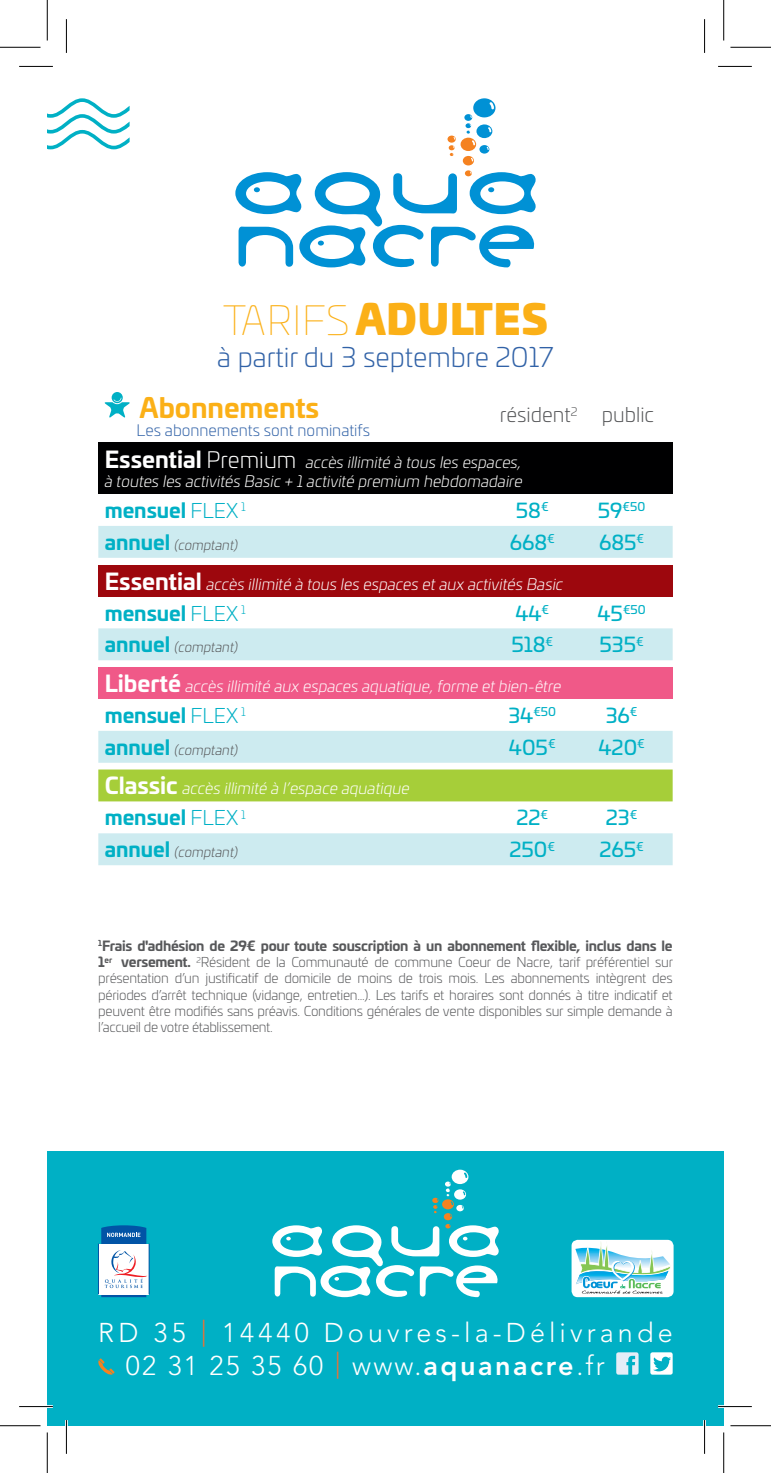
<style>
.page{position:relative;width:771px;height:1473px;background:#fff}
.page>*{position:absolute;margin:0;border:0;box-sizing:border-box;transform-origin:0 0}
.t1{font:900 40.5px "Univia Pro";letter-spacing:.02em;color:#fbb017}
.t2{font:300 27px "Avenir LT Std";letter-spacing:.15em;color:#fff}
.t3{font:300 27px "Avenir LT Std";letter-spacing:.08em;color:#fff}
.t4{font:300 27px "Univia Pro";color:#3162a7}
.t5{font:700 27px "Univia Pro";color:#fbb017}
.t6{font:700 20.25px "Univia Pro";color:#00b0c5}
.t7{font:20.25px "Univia Pro";color:#00b0c5}
.t8{font:300 20.25px "Univia Pro";color:#57585a}
.t9{font:italic 300 15.75px "Univia Pro";color:#fff}
.t10{font:300 15.75px "Univia Pro";color:#3162a7}
.t11{font:300 13.5px/16.2px "Univia Pro";letter-spacing:-.02em;color:#57585a;text-align:justify}
.t12{font:italic 300 13.5px "Univia Pro";color:#57585a}
.t13{font:11.7px "Univia Pro";color:#00b0c5}
.s1{font-weight:100}
.s2{font-weight:700;font-style:normal;font-size:22.5px}
.s3{font-style:normal;font-size:22.5px}
.s4{font-weight:300}
.s5{font-size:20.25px}
.s6{font-weight:700;font-style:normal;font-size:20.25px;color:#00b0c5}
.s7{font-weight:700}
.s8{color:#f36e31}
.s9{font-weight:800}
</style>
<div class="page">
<svg style="left:47px;top:98px;width:83px;height:51px"></svg>
<div style="left:98px;top:443px;width:574px;height:51px;background:#000001"></div>
<svg style="left:98px;top:526px;width:574px;height:339px;fill:#cdebf0"></svg>
<div style="left:98px;top:564px;width:574px;height:32px;background:#9d070d"></div>
<div style="left:98px;top:667px;width:574px;height:32px;background:#f05988"></div>
<div style="left:98px;top:769px;width:574px;height:32px;background:#a6ce39"></div>
<svg style="left:104px;top:392px;width:26px;height:26px"></svg>
<div style="left:47px;top:1151px;width:676px;height:274px;background:#00b0c5"></div>
<svg style="left:98px;top:1358px;width:17px;height:17px"></svg>
<svg style="left:616px;top:1352px;width:22px;height:22px"></svg>
<svg style="left:650px;top:1352px;width:22px;height:22px"></svg>
<svg style="left:272px;top:1169px;width:227px;height:128px"></svg>
<svg style="left:571px;top:1239px;width:102px;height:57px"></svg>
<svg style="left:574px;top:1240px;width:98px;height:53px;background:#bee4e5"></svg>
<div style="left:98px;top:1243px;width:51px;height:51px;background:#fff"></div>
<hr style="left:98px;top:1243px;width:1px;height:51px;background:#0154a6">
<hr style="left:149px;top:1243px;width:1px;height:51px;background:#0154a6">
<svg style="left:101px;top:1225px;width:46px;height:71px"></svg>
<svg style="left:235px;top:98px;width:301px;height:169px"></svg>
<hr style="left:19px;top:1404px;width:34px;height:3px;background:#fff">
<hr style="left:718px;top:1404px;width:33px;height:3px;background:#fff">
<hr style="left:65px;top:1419px;width:3px;height:34px;background:#fff">
<hr style="left:703px;top:1419px;width:3px;height:34px;background:#fff">
<hr style="left:19px;top:66px;width:34px;height:1px;background:#000">
<hr style="left:718px;top:66px;width:33px;height:1px;background:#000">
<hr style="left:19px;top:1405px;width:34px;height:1px;background:#000">
<hr style="left:718px;top:1405px;width:33px;height:1px;background:#000">
<hr style="left:66px;top:19px;width:1px;height:34px;background:#000">
<hr style="left:66px;top:1419px;width:1px;height:34px;background:#000">
<hr style="left:704px;top:19px;width:1px;height:34px;background:#000">
<hr style="left:704px;top:1419px;width:1px;height:34px;background:#000">
<hr style="left:0;top:47px;width:40px;height:1px;background:#000">
<hr style="left:730px;top:47px;width:41px;height:1px;background:#000">
<hr style="left:0;top:1425px;width:40px;height:1px;background:#000">
<hr style="left:730px;top:1425px;width:41px;height:1px;background:#000">
<hr style="left:47px;top:0;width:1px;height:40px;background:#000">
<hr style="left:47px;top:1432px;width:1px;height:40px;background:#000">
<hr style="left:723px;top:0;width:1px;height:40px;background:#000">
<hr style="left:723px;top:1432px;width:1px;height:40px;background:#000">
<p class="t1" style="left:223px;top:285px;width:326px"><span class="s1">TARIFS</span> ADULTES</p>
<p class="t4" style="left:217px;top:338px;width:338px">à partir du 3 septembre 2017</p>
<p class="t5" style="left:139px;top:385px;width:181px">Abonnements</p>
<p class="t10" style="left:137px;top:419px;width:235px">Les abonnements sont nominatifs</p>
<p class="t8" style="left:500px;top:400px;width:79px">résident<sup>2</sup></p>
<p class="t8" style="left:602px;top:400px;width:54px">public</p>
<p class="t9" style="left:105px;top:451px;width:418px"><span class="s2">Essential</span> <span class="s3">Premium</span> accès illimité à tous les espaces,</p>
<p class="t9" style="left:105px;top:470px;width:419px">à toutes les activités Basic + 1 activité premium hebdomadaire</p>
<p class="t6" style="left:105px;top:494px;width:142px">mensuel <span class="s4">FLEX</span> <sup>1</sup></p>
<p class="t7" style="left:516px;top:495px;width:34px">58<sup>€</sup></p>
<p class="t13" style="left:598px;top:498px;width:49px"><span class="s5">59</span>€50</p>
<p class="t12" style="left:105px;top:535px;width:135px"><span class="s6">annuel</span> (comptant)</p>
<p class="t7" style="left:509px;top:527px;width:46px">668<sup>€</sup></p>
<p class="t7" style="left:599px;top:527px;width:47px">685<sup>€</sup></p>
<p class="t9" style="left:105px;top:572px;width:460px"><span class="s2">Essential</span> accès illimité à tous les espaces et aux activités Basic</p>
<p class="t6" style="left:105px;top:596px;width:142px">mensuel <span class="s4">FLEX</span> <sup>1</sup></p>
<p class="t7" style="left:515px;top:597px;width:35px">44<sup>€</sup></p>
<p class="t13" style="left:597px;top:600px;width:50px"><span class="s5">45</span>€50</p>
<p class="t12" style="left:105px;top:638px;width:135px"><span class="s6">annuel</span> (comptant)</p>
<p class="t7" style="left:511px;top:629px;width:43px">518<sup>€</sup></p>
<p class="t7" style="left:599px;top:629px;width:46px">535<sup>€</sup></p>
<p class="t9" style="left:105px;top:675px;width:458px"><span class="s2">Liberté</span> accès illimité aux espaces aquatique, forme et bien-être</p>
<p class="t6" style="left:105px;top:699px;width:142px">mensuel <span class="s4">FLEX</span> <sup>1</sup></p>
<p class="t13" style="left:508px;top:703px;width:49px"><span class="s5">34</span>€50</p>
<p class="t7" style="left:605px;top:700px;width:33px">36<sup>€</sup></p>
<p class="t12" style="left:105px;top:740px;width:135px"><span class="s6">annuel</span> (comptant)</p>
<p class="t7" style="left:509px;top:732px;width:48px">405<sup>€</sup></p>
<p class="t7" style="left:598px;top:732px;width:48px">420<sup>€</sup></p>
<p class="t9" style="left:105px;top:777px;width:306px"><span class="s2">Classic</span> accès illimité à l’espace aquatique</p>
<p class="t6" style="left:105px;top:801px;width:142px">mensuel <span class="s4">FLEX</span> <sup>1</sup></p>
<p class="t7" style="left:516px;top:802px;width:33px">22<sup>€</sup></p>
<p class="t7" style="left:606px;top:802px;width:33px">23<sup>€</sup></p>
<p class="t12" style="left:105px;top:842px;width:135px"><span class="s6">annuel</span> (comptant)</p>
<p class="t7" style="left:509px;top:834px;width:47px">250<sup>€</sup></p>
<p class="t7" style="left:599px;top:834px;width:46px">265<sup>€</sup></p>
<p class="t11" style="left:98px;top:937px;width:576px"><sup>1</sup><span class="s7">Frais d'adhésion de 29€ pour toute souscription à un abonnement flexible, inclus dans le 1</span><sup>er</sup> <span class="s7">versement.</span> <sup>2</sup>Résident de la Communauté de commune Coeur de Nacre, tarif préférentiel sur présentation d’un justificatif de domicile de moins de trois mois. Les abonnements intègrent des périodes d’arrêt technique (vidange, entretien...). Les tarifs et horaires sont donnés à titre indicatif et peuvent être modifiés sans préavis. Conditions générales de vente disponibles sur simple demande à l’accueil de votre établissement.</p>
<p class="t2" style="left:98px;top:1316px;width:576px">RD 35 <span class="s8">|</span> 14440 Douvres-la-Délivrande</p>
<p class="t3" style="left:126px;top:1349px;width:480px">02 31 25 35 60 <span class="s8">|</span> www.<span class="s9">aquanacre</span>.fr</p>
</div>
